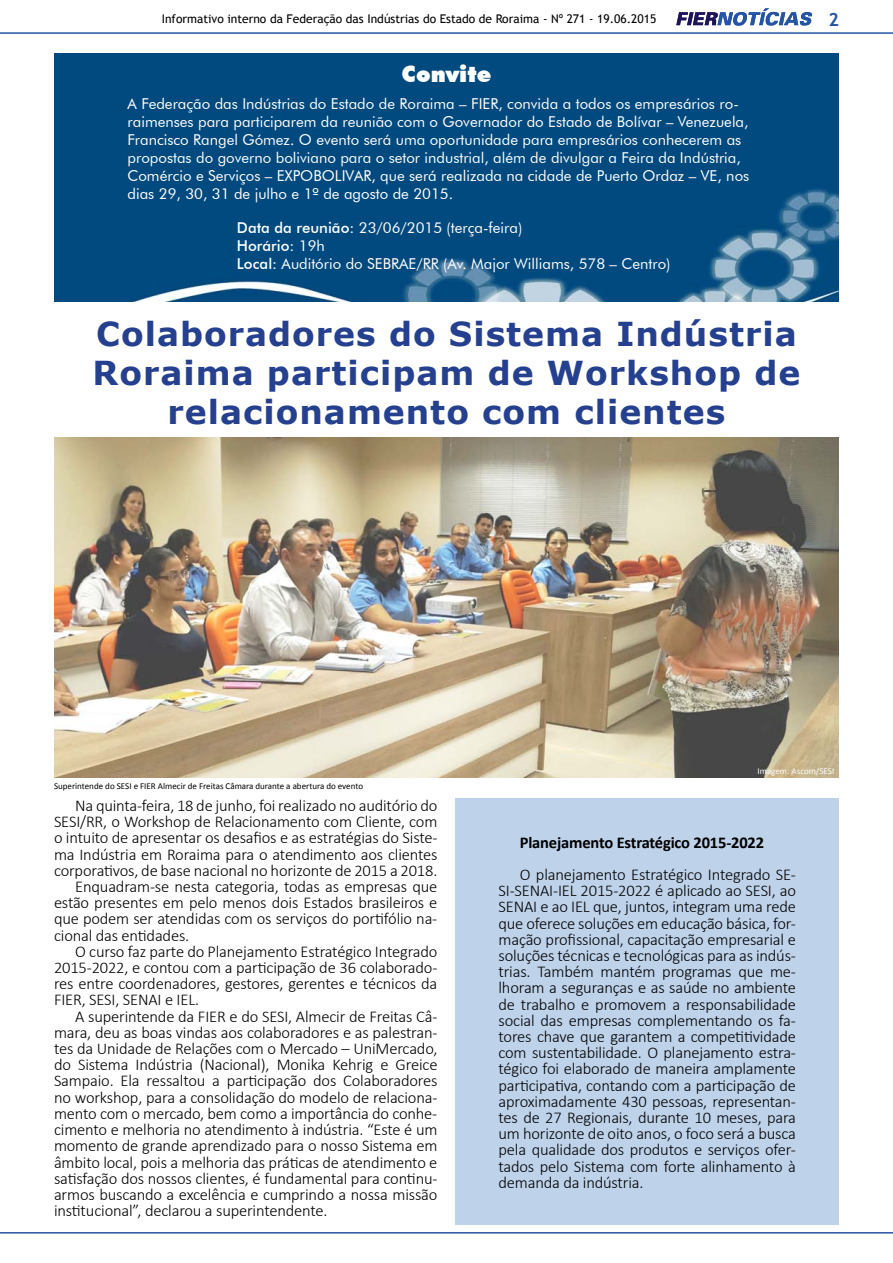
<style>
.page{position:relative;width:893px;height:1263px;background:#fff}
.page>*{position:absolute;margin:0;border:0;box-sizing:border-box;transform-origin:0 0}
.t1{font:700 33px/39px "Verdana";letter-spacing:.03em;color:#25408f;text-align:center}
.t2{font:900 22.5px "Futura BT";color:#fff}
.t3{font:700 18px "Trebuchet MS";color:#2654a5}
.t4{font:300 16.5px/16.2px "Calibri";letter-spacing:-.01em;color:#000;text-align:justify}
.t5{font:700 16.5px "Calibri";letter-spacing:-.01em;color:#000}
.t6{font:15px/18px "Futura BT";color:#fff}
.t7{font:12px "Trebuchet MS";color:#000}
.t8{font:9px "Calibri";color:#000}
.t9{font:9px "Calibri";color:#fff}
.s1{font-weight:500}
</style>
<div class="page">
<svg style="left:676px;top:8px;width:136px;height:18px"></svg>
<hr style="left:0;top:32px;width:893px;height:2px;background:#2654a5">
<hr style="left:0;top:1232px;width:893px;height:1px;background:#2654a5">
<div style="left:455px;top:799px;width:384px;height:426px;background:#bed2ea"></div>
<img style="left:54px;top:437px;width:785px;height:341px">
<img style="left:54px;top:54px;width:785px;height:248px">
<p class="t7" style="left:162px;top:11px;width:496px">Informativo interno da Federação das Indústrias do Estado de Roraima - Nº 271 - 19.06.2015</p>
<p class="t3" style="left:828px;top:8px;width:12px">2</p>
<h2 class="t2" style="left:402px;top:61px;width:91px">Convite</h2>
<p class="t6" style="left:128px;top:95px;width:623px">A Federação das Indústrias do Estado de Roraima – FIER, convida a todos os empresários ro&shy;raimenses para participarem da reunião com o Governador do Estado de Bolívar – Venezuela, Francisco Rangel Gómez. O evento será uma oportunidade para empresários conhecerem as propostas do governo boliviano para o setor industrial, além de divulgar a Feira da Indústria, Comércio e Serviços – EXPOBOLIVAR, que será realizada na cidade de Puerto Ordaz – VE, nos dias 29, 30, 31 de julho e 1º de agosto de 2015.</p>
<p class="t6" style="left:237px;top:219px;width:435px"><span class="s1">Data da reunião:</span> 23/06/2015 (terça-feira)<br><span class="s1">Horário:</span> 19h<br><span class="s1">Local:</span> Auditório do SEBRAE/RR (Av. Major Williams, 578 – Centro)</p>
<h1 class="t1" style="left:93px;top:314px;width:709px">Colaboradores do Sistema Indústria<br>Roraima participam de Workshop de relacionamento com clientes</h1>
<p class="t8" style="left:54px;top:780px;width:311px">Superintende do SESI e FIER Almecir de Freitas Câmara durante a abertura do evento</p>
<p class="t4" style="left:75px;top:797px;width:364px">Na quinta-feira, 18 de junho, foi realizado no auditório do</p>
<p class="t4" style="left:54px;top:813px;width:385px">SESI/RR, o Workshop de Relacionamento com Cliente, com</p>
<p class="t4" style="left:54px;top:830px;width:385px">o intuito de apresentar os desafios e as estratégias do Siste-</p>
<p class="t4" style="left:54px;top:846px;width:385px">ma Indústria em Roraima para o atendimento aos clientes</p>
<p class="t4" style="left:54px;top:862px;width:385px">corporativos, de base nacional no horizonte de 2015 a 2018.</p>
<p class="t4" style="left:75px;top:878px;width:364px">Enquadram-se nesta categoria, todas as empresas que</p>
<p class="t4" style="left:54px;top:894px;width:385px">estão presentes em pelo menos dois Estados brasileiros e</p>
<p class="t4" style="left:54px;top:911px;width:385px">que podem ser atendidas com os serviços do portifólio na-</p>
<p class="t4" style="left:54px;top:927px;width:137px">cional das entidades.</p>
<p class="t4" style="left:75px;top:943px;width:364px">O curso faz parte do Planejamento Estratégico Integrado</p>
<p class="t4" style="left:54px;top:959px;width:385px">2015-2022, e contou com a participação de 36 colaborado-</p>
<p class="t4" style="left:54px;top:975px;width:385px">res entre coordenadores, gestores, gerentes e técnicos da</p>
<p class="t4" style="left:54px;top:992px;width:147px">FIER, SESI, SENAI e IEL.</p>
<p class="t4" style="left:75px;top:1008px;width:364px">A superintende da FIER e do SESI, Almecir de Freitas Câ-</p>
<p class="t4" style="left:54px;top:1024px;width:385px">mara, deu as boas vindas aos colaboradores e as palestran-</p>
<p class="t4" style="left:54px;top:1040px;width:385px">tes da Unidade de Relações com o Mercado – UniMercado,</p>
<p class="t4" style="left:54px;top:1056px;width:385px">do Sistema Indústria (Nacional), Monika Kehrig e Greice</p>
<p class="t4" style="left:54px;top:1073px;width:385px">Sampaio. Ela ressaltou a participação dos Colaboradores</p>
<p class="t4" style="left:54px;top:1089px;width:385px">no workshop, para a consolidação do modelo de relaciona-</p>
<p class="t4" style="left:54px;top:1105px;width:385px">mento com o mercado, bem como a importância do conhe-</p>
<p class="t4" style="left:54px;top:1121px;width:385px">cimento e melhoria no atendimento à indústria. “Este é um</p>
<p class="t4" style="left:54px;top:1137px;width:385px">momento de grande aprendizado para o nosso Sistema em</p>
<p class="t4" style="left:54px;top:1154px;width:385px">âmbito local, pois a melhoria das práticas de atendimento e</p>
<p class="t4" style="left:54px;top:1170px;width:385px">satisfação dos nossos clientes, é fundamental para continu-</p>
<p class="t4" style="left:54px;top:1186px;width:385px">armos buscando a excelência e cumprindo a nossa missão</p>
<p class="t4" style="left:54px;top:1202px;width:275px">institucional”, declarou a superintendente.</p>
<p class="t9" style="left:757px;top:765px;width:78px">Imagem: Ascom/SESI</p>
<p class="t5" style="left:520px;top:832px;width:246px">Planejamento Estratégico 2015-2022</p>
<p class="t4" style="left:498px;top:866px;width:299px;text-indent:21px">O planejamento Estratégico Integrado SE-SI-SENAI-IEL 2015-2022 é aplicado ao SESI, ao SENAI e ao IEL que, juntos, integram uma rede que oferece soluções em educação básica, for&shy;mação profissional, capacitação empresarial e soluções técnicas e tecnológicas para as indús&shy;trias. Também mantém programas que me&shy;lhoram a seguranças e as saúde no ambiente de trabalho e promovem a responsabilidade social das empresas complementando os fa&shy;tores chave que garantem a competitividade com sustentabilidade. O planejamento estra&shy;tégico foi elaborado de maneira amplamente participativa, contando com a participação de aproximadamente 430 pessoas, representan&shy;tes de 27 Regionais, durante 10 meses, para um horizonte de oito anos, o foco será a busca pela qualidade dos produtos e serviços ofer&shy;tados pelo Sistema com forte alinhamento à demanda da indústria.</p>
</div>
